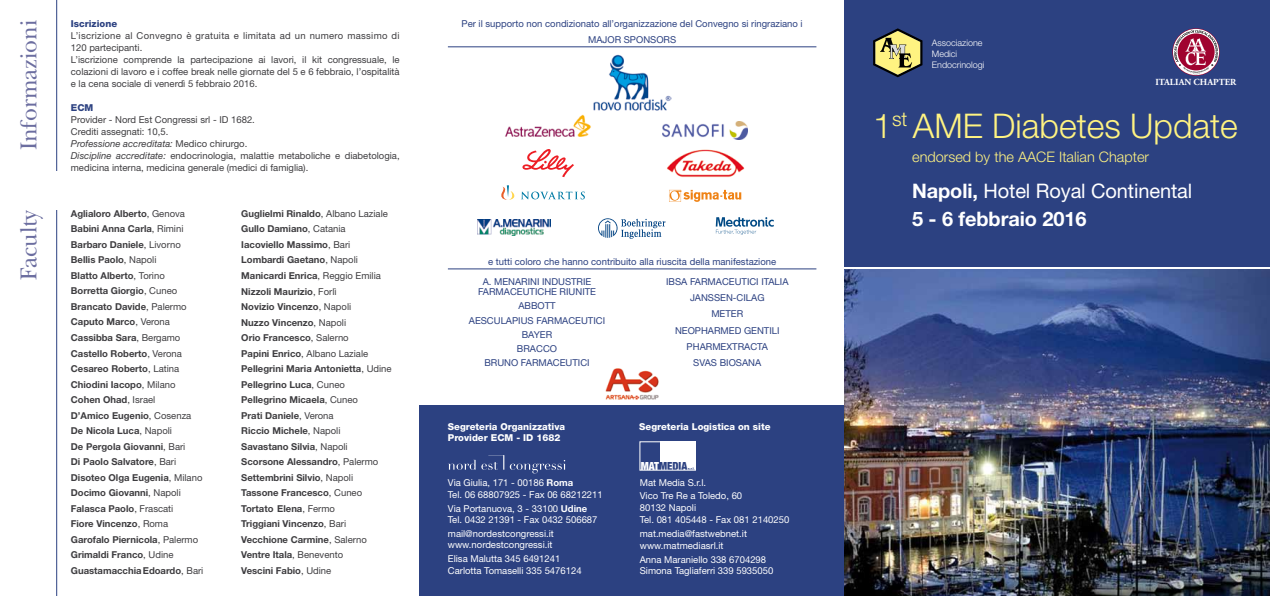
<style>
.page{position:relative;width:1270px;height:596px;background:#fff}
.page>*{position:absolute;margin:0;border:0;box-sizing:border-box;transform-origin:0 0}
.t1{font:300 34px "Helvetica Neue LT Std";color:#fff381}
.t2{font:24px "New Baskerville Std";color:#6c6ea0;scale:.95 1}
.t3{font:700 20px/28px "Helvetica Neue LT Std";letter-spacing:-.005em;color:#fff}
.t4{font:300 14.5px "Helvetica Neue LT Std";color:#fff381}
.t5{font:900 condensed 11.2px "Helvetica Neue LT Std";color:#2c4181;scale:.95 1}
.t6{font:700 9.5px/15.5px "Helvetica Neue LT Std";color:#3e3d40}
.t7{font:9.5px/12px "Helvetica Neue LT Std";color:#3e3d40}
.t8{font:9.5px/11.4px "Helvetica Neue LT Std";color:#fff}
.t9{font:9.5px/16px "Helvetica Neue LT Std";color:#2c4181}
.t10{font:800 9.5px/11.4px "Helvetica Neue LT Std";color:#fff}
.t11{font:800 9.5px "Helvetica Neue LT Std";color:#2c4181}
.t12{font:700 9.3px "Adobe Garamond Pro";color:#fff}
.t13{font:300 9px/10.8px "Helvetica Neue LT Std";color:#fff}
.t14{font:900 condensed 3.6px "Helvetica Neue LT Std";color:#2c4181}
.s1{font-style:italic}
.s2{font-weight:400}
.s3{font-weight:700}
.s4{color:#fff}
</style>
<div class="page">
<div style="left:420px;top:405px;width:425px;height:190px;background:#2c4181"></div>
<hr style="left:57px;top:0;width:1px;height:595px;background:#2c4181">
<div style="left:845px;top:0;width:425px;height:266px;background:#2c4181"></div>
<img style="left:845px;top:269px;width:425px;height:326px">
<svg style="left:1172px;top:28px;width:48px;height:48px"></svg>
<svg style="left:1174px;top:30px;width:44px;height:45px;background:#a55f7d"></svg>
<svg style="left:873px;top:28px;width:49px;height:49px"></svg>
<div style="left:640px;top:441px;width:55px;height:29px;background:#fff"></div>
<div style="left:640px;top:441px;width:19px;height:29px;background:#2c4181"></div>
<div style="left:640px;top:441px;width:56px;height:29px;border:1px solid #fff"></div>
<svg style="left:510px;top:460px;width:55px;height:13px"></svg>
<svg style="left:448px;top:455px;width:56px;height:14px"></svg>
<div style="left:0;top:171px;width:62px;height:38px;background:#fff"></div>
<img style="left:505px;top:114px;width:86px;height:23px">
<svg style="left:716px;top:217px;width:58px;height:17px"></svg>
<img style="left:605px;top:368px;width:54px;height:32px">
<svg style="left:669px;top:190px;width:72px;height:12px"></svg>
<img style="left:593px;top:54px;width:78px;height:57px">
<img style="left:663px;top:121px;width:85px;height:18px">
<img style="left:667px;top:149px;width:78px;height:29px">
<img style="left:478px;top:220px;width:73px;height:15px">
<hr style="left:448px;top:47px;width:368px;height:1px;background:#2c4181">
<svg style="left:598px;top:218px;width:68px;height:20px"></svg>
<svg style="left:522px;top:149px;width:52px;height:28px"></svg>
<hr style="left:448px;top:268px;width:368px;height:1px;background:#2c4181">
<svg style="left:501px;top:185px;width:84px;height:15px"></svg>
<h2 class="t2" style="left:15px;top:150px;width:139px;rotate:-90deg">Informazioni</h2>
<h2 class="t2" style="left:15px;top:280px;width:75px;rotate:-90deg">Faculty</h2>
<p class="t11" style="left:71px;top:18px;width:48px">Iscrizione</p>
<p class="t7" style="left:71px;top:29px;width:330px">L’iscrizione al Convegno è gratuita e limitata ad un numero massimo di 120 partecipanti.<br>L’iscrizione comprende la partecipazione ai lavori, il kit congressuale, le colazioni di lavoro e i coffee break nelle giornate del 5 e 6 febbraio, l’ospitalità e la cena sociale di venerdì 5 febbraio 2016.</p>
<p class="t11" style="left:71px;top:102px;width:24px">ECM</p>
<p class="t7" style="left:71px;top:113px;width:330px">Provider - Nord Est Congressi srl - ID 1682.<br>Crediti assegnati: 10,5.<br><span class="s1">Professione accreditata:</span> Medico chirurgo.<br><span class="s1">Discipline accreditate:</span> endocrinologia, malattie metaboliche e diabetologia, medicina interna, medicina generale (medici di famiglia).</p>
<p class="t6" style="left:71px;top:205px;width:134px">Aglialoro Alberto<span class="s2">, Genova<br></span>Babini Anna Carla<span class="s2">, Rimini<br></span>Barbaro Daniele<span class="s2">, Livorno<br></span>Bellis Paolo<span class="s2">, Napoli<br></span>Blatto Alberto<span class="s2">, Torino<br></span>Borretta Giorgio<span class="s2">, Cuneo<br></span>Brancato Davide<span class="s2">, Palermo<br></span>Caputo Marco<span class="s2">, Verona<br></span>Cassibba Sara<span class="s2">, Bergamo<br></span>Castello Roberto<span class="s2">, Verona<br></span>Cesareo Roberto<span class="s2">, Latina<br></span>Chiodini Iacopo<span class="s2">, Milano<br></span>Cohen Ohad<span class="s2">, Israel<br></span>D’Amico Eugenio<span class="s2">, Cosenza<br></span>De Nicola Luca<span class="s2">, Napoli<br></span>De Pergola Giovanni<span class="s2">, Bari<br></span>Di Paolo Salvatore<span class="s2">, Bari<br></span>Disoteo Olga Eugenia<span class="s2">, Milano<br></span>Docimo Giovanni<span class="s2">, Napoli<br></span>Falasca Paolo<span class="s2">, Frascati<br></span>Fiore Vincenzo<span class="s2">, Roma<br></span>Garofalo Piernicola<span class="s2">, Palermo<br></span>Grimaldi Franco<span class="s2">, Udine<br></span>GuastamacchiaEdoardo<span class="s2">, Bari</span></p>
<p class="t6" style="left:241px;top:205px;width:152px">Guglielmi Rinaldo<span class="s2">, Albano Laziale<br></span>Gullo Damiano<span class="s2">, Catania<br></span>Iacoviello Massimo<span class="s2">, Bari<br></span>Lombardi Gaetano<span class="s2">, Napoli<br></span>Manicardi Enrica<span class="s2">, Reggio Emilia<br></span>Nizzoli Maurizio<span class="s2">, Forlì<br></span>Novizio Vincenzo<span class="s2">, Napoli<br></span>Nuzzo Vincenzo<span class="s2">, Napoli<br></span>Orio Francesco<span class="s2">, Salerno<br></span>Papini Enrico<span class="s2">, Albano Laziale<br></span>Pellegrini Maria Antonietta<span class="s2">, Udine<br></span>Pellegrino Luca<span class="s2">, Cuneo<br></span>Pellegrino Micaela<span class="s2">, Cuneo<br></span>Prati Daniele<span class="s2">, Verona<br></span>Riccio Michele<span class="s2">, Napoli<br></span>Savastano Silvia<span class="s2">, Napoli<br></span>Scorsone Alessandro<span class="s2">, Palermo<br></span>Settembrini Silvio<span class="s2">, Napoli<br></span>Tassone Francesco<span class="s2">, Cuneo<br></span>Tortato Elena<span class="s2">, Fermo<br></span>Triggiani Vincenzo<span class="s2">, Bari<br></span>Vecchione Carmine<span class="s2">, Salerno<br></span>Ventre Itala<span class="s2">, Benevento<br></span>Vescini Fabio<span class="s2">, Udine</span></p>
<p class="t9" style="left:588px;top:15px;width:216px;text-indent:-127px">Per il supporto non condizionato all’organizzazione del Convegno si ringraziano i major sponsors</p>
<p class="t9" style="left:483px;top:251px;width:295px;line-height:19.8px;text-indent:5px">e tutti coloro che hanno contribuito alla riuscita della manifestazione a. menarini</p>
<p class="t9" style="left:542px;top:273px;width:30px">industrie</p>
<p class="t9" style="left:666px;top:273px;width:7px">ibsa</p>
<p class="t9" style="left:690px;top:273px;width:8px">farmace</p>
<p class="t9" style="left:735px;top:273px;width:12px">utici</p>
<p class="t9" style="left:761px;top:273px;width:6px">italia</p>
<p class="t9" style="left:690px;top:289px;width:13px">janssen</p>
<p class="t9" style="left:733px;top:289px;width:11px">-cilag</p>
<p class="t9" style="left:711px;top:306px;width:8px">meter</p>
<p class="t9" style="left:675px;top:322px;width:28px">neopharmed</p>
<p class="t9" style="left:744px;top:322px;width:6px">gentili</p>
<p class="t9" style="left:687px;top:338px;width:8px">pharme</p>
<p class="t9" style="left:726px;top:338px;width:13px">xtracta</p>
<p class="t9" style="left:693px;top:354px;width:7px">svas</p>
<p class="t9" style="left:720px;top:354px;width:24px">biosana</p>
<p class="t9" style="left:478px;top:283px;width:8px">farmace</p>
<p class="t9" style="left:523px;top:283px;width:14px">utiche</p>
<p class="t9" style="left:560px;top:283px;width:22px">riunite</p>
<p class="t9" style="left:518px;top:297px;width:39px">ABBOTT</p>
<p class="t9" style="left:469px;top:312px;width:8px">aesc</p>
<p class="t9" style="left:494px;top:312px;width:13px">ulapi</p>
<p class="t9" style="left:521px;top:312px;width:23px">us farmace</p>
<p class="t9" style="left:581px;top:312px;width:12px">utici</p>
<p class="t9" style="left:517px;top:327px;width:30px;line-height:14.2px;text-indent:5px">bayer bracc</p>
<p class="t9" style="left:550px;top:340px;width:9px">o</p>
<p class="t9" style="left:484px;top:354px;width:44px">bruno farmace</p>
<p class="t9" style="left:566px;top:354px;width:12px">utici</p>
<p class="t10" style="left:448px;top:420px;width:119px">Segreteria Organizzativa<br>Provider ECM - ID 1682</p>
<p class="t10" style="left:639px;top:420px;width:133px">Segreteria Logistica on site</p>
<p class="t8" style="left:448px;top:476px;width:156px">Via Giulia, 171 - 00186 <span class="s3">Roma<br></span>Tel. 06 68807925 - Fax 06 68212211</p>
<p class="t8" style="left:448px;top:502px;width:151px">Via Portanuova, 3 - 33100 <span class="s3">Udine<br></span>Tel. 0432 21391 - Fax 0432 506687</p>
<p class="t8" style="left:448px;top:527px;width:107px">mail@nordestcongressi.it www.nordestcongressi.it</p>
<p class="t8" style="left:448px;top:553px;width:135px">Elisa Malutta 345 6491241<br>Carlotta Tomaselli 335 5476124</p>
<p class="t5" style="left:641px;top:459px;width:50px"><span class="s4">MAT</span>MEDIA</p>
<p class="t14" style="left:688px;top:466px;width:8px">s.r.l.</p>
<p class="t8" style="left:640px;top:476px;width:151px;line-height:12.4px">Mat Media S.r.l.<br>Vico Tre Re a Toledo, 60<br>80132 Napoli<br>Tel. 081 405448 - Fax 081 2140250</p>
<p class="t8" style="left:640px;top:528px;width:109px">mat.media@fastwebnet.it www.matmediasrl.it</p>
<p class="t8" style="left:640px;top:553px;width:135px">Anna Maraniello 338 6704298<br>Simona Tagliaferri 339 5935050</p>
<p class="t13" style="left:932px;top:37px;width:54px">Associazione<br>Medici<br>Endocrinologi</p>
<p class="t12" style="left:1155px;top:77px;width:83px">ITALIAN CHAPTER</p>
<h1 class="t1" style="left:873px;top:105px;width:366px">1<sup>st</sup> AME Diabetes Update</h1>
<h3 class="t4" style="left:912px;top:148px;width:238px">endorsed by the AACE Italian Chapter</h3>
<h3 class="t3" style="left:912px;top:176px;width:282px">Napoli, <span class="s2">Hotel Royal Continental<br></span>5 - 6 febbraio 2016</h3>
</div>
